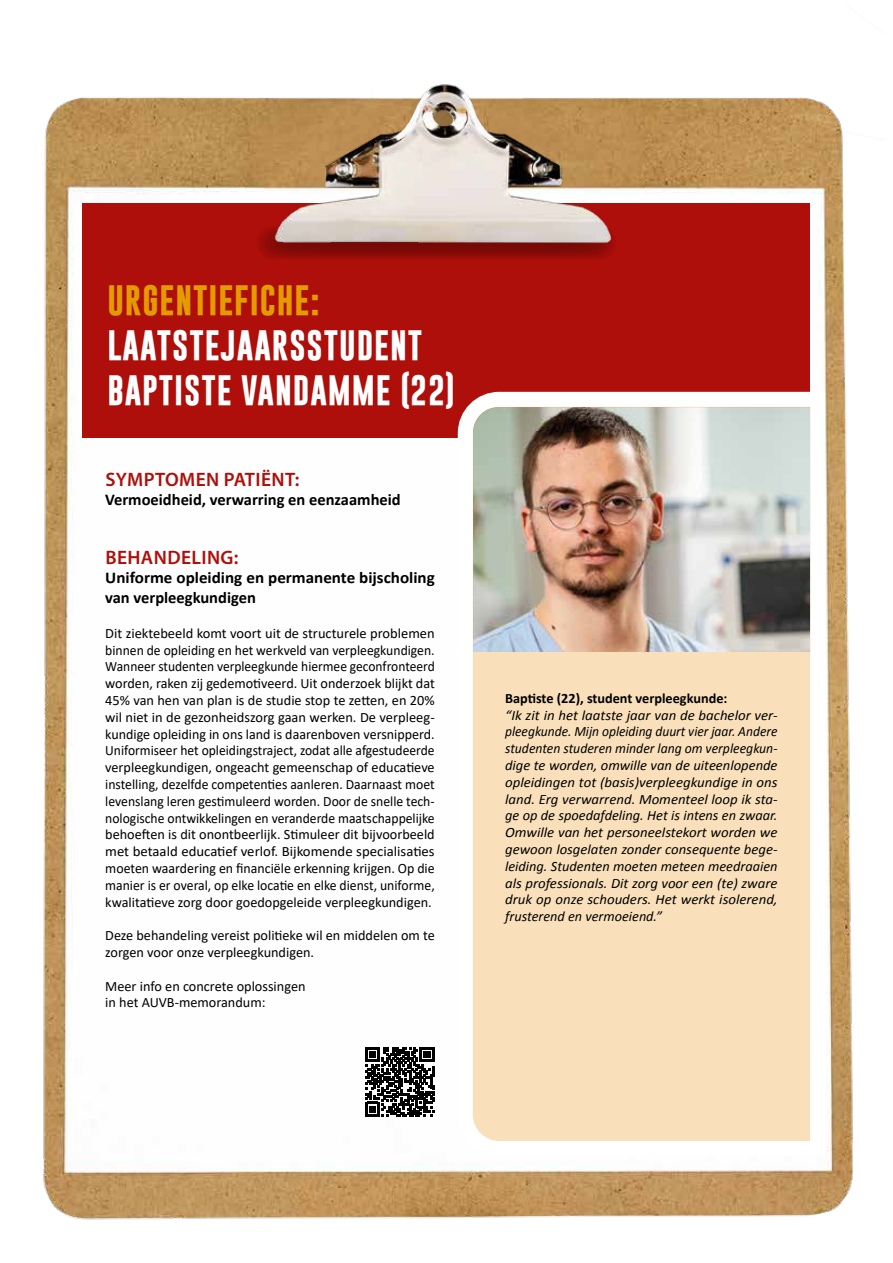
<style>
.page{position:relative;width:893px;height:1263px;background:#fff}
.page>*{position:absolute;margin:0;border:0;box-sizing:border-box;transform-origin:0 0}
.t1{font:700 30.75px/45px "Gobold";letter-spacing:.03em;color:#fff}
.t2{font:700 30.75px "Gobold";letter-spacing:.03em;color:#e49b00}
.t3{font:600 19.5px "Myriad Pro";letter-spacing:.02em;color:#ae0f0a}
.t4{font:700 16.5px/19.5px "Calibri";color:#000}
.t5{font:14.25px/16.8px "Calibri";color:#000}
.t6{font:italic 14.25px/16.8px "Calibri";color:#000;text-align:justify;scale:1.04 1}
.t7{font:700 14.25px "Calibri";color:#000}
</style>
<div class="page">
<img style="left:43px;top:97px;width:810px;height:1123px">
<div style="left:83px;top:203px;width:727px;height:235px;background:#ae0f0a"></div>
<svg style="left:450px;top:384px;width:382px;height:779px"></svg>
<img style="left:473px;top:407px;width:337px;height:245px">
<img style="left:164px;top:84px;width:565px;height:175px">
<svg style="left:365px;top:1047px;width:69px;height:69px"></svg>
<h1 class="t2" style="left:107px;top:280px;width:214px">URGENTIEFICHE:</h1>
<h1 class="t1" style="left:107px;top:323px;width:349px">LAATSTEJAARSSTUDENT<br>BAPTISTE VANDAMME (22)</h1>
<h2 class="t3" style="left:105px;top:467px;width:196px">SYMPTOMEN PATIËNT:</h2>
<p class="t4" style="left:105px;top:490px;width:297px">Vermoeidheid, verwarring en eenzaamheid</p>
<h2 class="t3" style="left:105px;top:545px;width:134px">BEHANDELING:</h2>
<p class="t4" style="left:105px;top:568px;width:331px">Uniforme opleiding en permanente bijscholing van verpleegkundigen</p>
<p class="t5" style="left:105px;top:624px;width:331px;text-align:justify">Dit ziektebeeld komt voort uit de structurele problemen binnen de opleiding en het werkveld van verpleegkundigen.<br>Wanneer studenten verpleegkunde hiermee geconfronteerd worden, raken zij gedemotiveerd. Uit onderzoek blijkt dat 45% van hen van plan is de studie stop te zetten, en 20% wil niet in de gezonheidszorg gaan werken. De verpleeg&shy;kundige opleiding in ons land is daarenboven versnipperd.<br>Uniformiseer het opleidingstraject, zodat alle afgestudeerde verpleegkundigen, ongeacht gemeenschap of educatieve instelling, dezelfde competenties aanleren. Daarnaast moet levenslang leren gestimuleerd worden. Door de snelle tech&shy;nologische ontwikkelingen en veranderde maatschappelijke behoeften is dit onontbeerlijk. Stimuleer dit bijvoorbeeld met betaald educatief verlof. Bijkomende specialisaties moeten waardering en financiële erkenning krijgen. Op die manier is er overal, op elke locatie en elke dienst, uniforme, kwalitatieve zorg door goedopgeleide verpleegkundigen.</p>
<p class="t5" style="left:105px;top:927px;width:331px">Deze behandeling vereist politieke wil en middelen om te zorgen voor onze verpleegkundigen.</p>
<p class="t5" style="left:105px;top:977px;width:202px">Meer info en concrete oplossingen in het AUVB-memorandum:</p>
<p class="t7" style="left:505px;top:688px;width:224px">Baptiste (22), student verpleegkunde:</p>
<p class="t6" style="left:505px;top:706px;width:263px">“Ik zit in het laatste jaar van de bachelor ver&shy;pleegkunde. Mijn opleiding duurt vier jaar. Andere studenten studeren minder lang om verpleegkun&shy;dige te worden, omwille van de uiteenlopende opleidingen tot (basis)verpleegkundige in ons land. Erg verwarrend. Momenteel loop ik sta&shy;ge op de spoedafdeling. Het is intens en zwaar.<br>Omwille van het personeelstekort worden we gewoon losgelaten zonder consequente bege&shy;leiding. Studenten moeten meteen meedraaien als professionals. Dit zorg voor een (te) zware druk op onze schouders. Het werkt isolerend, frusterend en vermoeiend.”</p>
</div>
